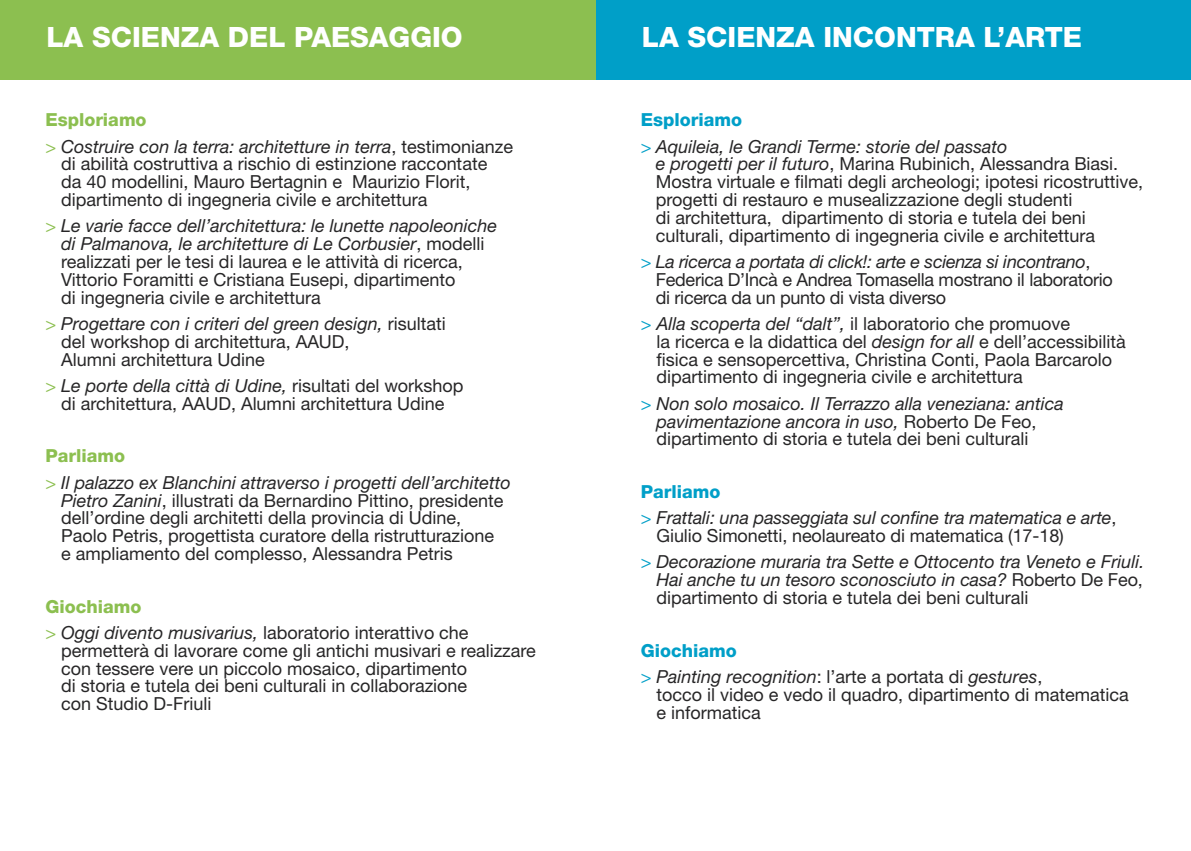
<style>
.page{position:relative;width:1191px;height:851px;background:#fff}
.page>*{position:absolute;margin:0;border:0;box-sizing:border-box;transform-origin:0 0}
.t1{font:800 28px "Helvetica Neue";color:#fff}
.t2{font:18px/17.8px "Helvetica Neue";color:#272627}
.t3{font:italic 18px/26.4px "Helvetica Neue";color:#272627}
.s1{font-weight:800;font-style:normal;color:#8cbf50}
.s2{color:#8cbf50}
.s3{font-style:normal}
.s4{font-style:italic;color:#8cbf50}
.s5{font-style:italic}
.s6{font-weight:800;color:#8cbf50}
.s7{font-size:22px}
.s8{font-weight:800;font-style:normal;color:#009fc8}
.s9{color:#009fc8}
.s10{font-style:italic;color:#009fc8}
</style>
<div class="page">
<div style="left:595px;top:0;width:596px;height:79px;background:#009fc8"></div>
<div style="left:0;top:0;width:595px;height:79px;background:#8cbf50"></div>
<h1 class="t1" style="left:46px;top:27px;width:418px">LA SCIENZA DEL PAESAGGIO</h1>
<p class="t3" style="left:45px;top:108px;width:469px"><span class="s1">Esploriamo<br></span><span class="s2">&gt;</span> Costruire con la terra: architetture in terra<span class="s3">, testimonianze</span></p>
<p class="t2" style="left:61px;top:157px;width:428px">di abilità costruttiva a rischio di estinzione raccontate da 40 modellini, Mauro Bertagnin e Maurizio Florit, dipartimento di ingegneria civile e architettura</p>
<p class="t2" style="left:61px;top:219px;width:437px;text-indent:-16px"><span class="s4">&gt;</span> <span class="s5">Le varie facce dell’architettura: le lunette napoleoniche di Palmanova, le architetture di Le Corbusier</span>, modelli realizzati per le tesi di laurea e le attività di ricerca, Vittorio Foramitti e Cristiana Eusepi, dipartimento<br>di ingegneria civile e architettura</p>
<p class="t2" style="left:61px;top:316px;width:386px;text-indent:-16px"><span class="s4">&gt;</span> <span class="s5">Progettare con i criteri del green design,</span> risultati del workshop di architettura, AAUD,<br>Alumni architettura Udine</p>
<p class="t2" style="left:45px;top:378px;width:420px;text-align:center"><span class="s4">&gt;</span> <span class="s5">Le porte della città di Udine,</span> risultati del workshop di architettura, AAUD, Alumni architettura Udine</p>
<p class="t3" style="left:45px;top:444px;width:467px"><span class="s1">Parliamo<br></span><span class="s2">&gt;</span> Il palazzo ex Blanchini attraverso i progetti dell’architetto</p>
<p class="t2" style="left:61px;top:493px;width:444px"><span class="s5">Pietro Zanini</span>, illustrati da Bernardino Pittino, presidente dell’ordine degli architetti della provincia di Udine, Paolo Petris, progettista curatore della ristrutturazione e ampliamento del complesso, Alessandra Petris</p>
<p class="t2" style="left:45px;top:594px;width:425px;line-height:26.4px"><span class="s6">Giochiamo<br></span><span class="s4">&gt;</span> <span class="s5">Oggi divento musivarius,</span> laboratorio interattivo che</p>
<p class="t2" style="left:61px;top:643px;width:476px">permetterà di lavorare come gli antichi musivari e realizzare con tessere vere un piccolo mosaico, dipartimento<br>di storia e tutela dei beni culturali in collaborazione<br>con Studio D-Friuli</p>
<h1 class="t1" style="left:642px;top:27px;width:441px"><span class="s7">L A</span>A <span class="s7">S</span>S<span class="s7">C</span>C<span class="s7">I E</span>I<span class="s7">N</span>E<span class="s7">Z</span>N<span class="s7">A</span> Z<span class="s7">P</span>A<span class="s7">E R</span>I N<span class="s7">L A</span>C <span class="s7">S</span>O<span class="s7">A</span>N<span class="s7">L</span> T<span class="s7">U T</span>R<span class="s7">E</span>A L’ A R T E</h1>
<p class="t3" style="left:641px;top:108px;width:368px"><span class="s8">Esploriamo<br></span><span class="s9">&gt;</span> Aquileia, le Grandi Terme: storie del passato</p>
<p class="t2" style="left:656px;top:157px;width:489px"><span class="s5">e progetti per il futuro</span>, Marina Rubinich, Alessandra Biasi.<br>Mostra virtuale e filmati degli archeologi; ipotesi ricostruttive, progetti di restauro e musealizzazione degli studenti<br>di architettura, dipartimento di storia e tutela dei beni culturali, dipartimento di ingegneria civile e architettura</p>
<p class="t2" style="left:656px;top:254px;width:458px;text-indent:-15px"><span class="s10">&gt;</span> <span class="s5">La ricerca a portata di click!: arte e scienza si incontrano</span>,<br>Federica D’Incà e Andrea Tomasella mostrano il laboratorio di ricerca da un punto di vista diverso</p>
<p class="t2" style="left:656px;top:316px;width:471px;text-indent:-16px"><span class="s10">&gt;</span> <span class="s5">Alla scoperta del “dalt”,</span> il laboratorio che promuove<br>la ricerca e la didattica del <span class="s5">design for all</span> e dell’accessibilità fisica e sensopercettiva, Christina Conti, Paola Barcarolo dipartimento di ingegneria civile e architettura</p>
<p class="t3" style="left:656px;top:396px;width:408px;line-height:17.8px;text-indent:-16px"><span class="s9">&gt;</span> Non solo mosaico. Il Terrazzo alla veneziana: antica pavimentazione ancora in uso, <span class="s3">Roberto De Feo, dipartimento di storia e tutela dei beni culturali</span></p>
<p class="t3" style="left:641px;top:480px;width:477px"><span class="s8">Parliamo<br></span><span class="s9">&gt;</span> Frattali: una passeggiata sul confine tra matematica e arte<span class="s3">,</span></p>
<p class="t3" style="left:641px;top:524px;width:505px;text-indent:16px"><span class="s3">Giulio Simonetti, neolaureato di matematica (17-18)<br></span><span class="s9">&gt;</span> Decorazione muraria tra Sette e Ottocento tra Veneto e Friuli.</p>
<p class="t2" style="left:656px;top:572px;width:488px"><span class="s5">Hai anche tu un tesoro sconosciuto in casa?</span> Roberto De Feo, dipartimento di storia e tutela dei beni culturali</p>
<p class="t3" style="left:641px;top:638px;width:403px"><span class="s8">Giochiamo<br></span><span class="s9">&gt;</span> Painting recognition<span class="s3">: l’arte a portata di</span> gestures<span class="s3">,</span></p>
<p class="t2" style="left:656px;top:687px;width:474px">tocco il video e vedo il quadro, dipartimento di matematica e informatica</p>
</div>
